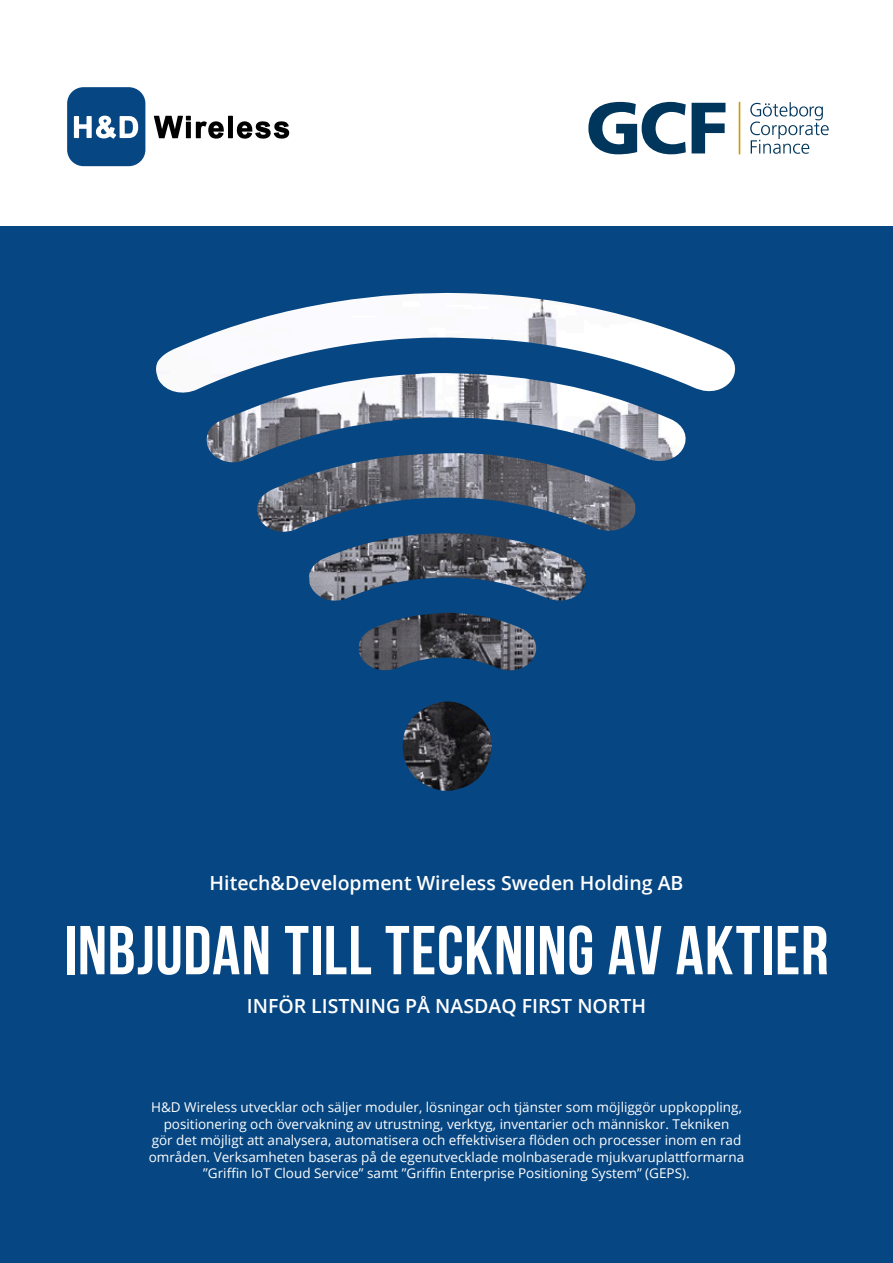
<style>
.page{position:relative;width:893px;height:1263px;background:#fff}
.page>*{position:absolute;margin:0;border:0;box-sizing:border-box;transform-origin:0 0}
.t1{font:69px "Bebas Neue";letter-spacing:.01em;color:#fff}
.t2{font:600 19.5px "Open Sans";color:#fff}
.t3{font:13.5px/16.5px "Open Sans";color:#fff;text-align:center}
</style>
<div class="page">
<div style="left:0;top:225px;width:893px;height:1038px;background:#064682"></div>
<svg style="left:78px;top:225px;width:737px;height:566px"></svg>
<div style="left:67px;top:87px;width:78px;height:79px;background:#064682;border-radius:17px"></div>
<svg style="left:154px;top:116px;width:136px;height:23px"></svg>
<svg style="left:74px;top:116px;width:64px;height:23px"></svg>
<svg style="left:588px;top:102px;width:98px;height:52px"></svg>
<svg style="left:692px;top:103px;width:33px;height:50px"></svg>
<svg style="left:750px;top:102px;width:79px;height:52px"></svg>
<hr style="left:739px;top:102px;width:1px;height:52px;background:#cd9b00">
<h2 class="t2" style="left:210px;top:869px;width:475px">Hitech&amp;Development Wireless Sweden Holding AB</h2>
<h1 class="t1" style="left:64px;top:912px;width:766px">INBJUDAN TILL TECKNING AV AKTIER</h1>
<h2 class="t2" style="left:247px;top:992px;width:401px">INFÖR LISTNING PÅ NASDAQ FIRST NORTH</h2>
<p class="t3" style="left:149px;top:1099px;width:597px">H&amp;D Wireless utvecklar och säljer moduler, lösningar och tjänster som möjliggör uppkoppling, positionering och övervakning av utrustning, verktyg, inventarier och människor. Tekniken<br>gör det möjligt att analysera, automatisera och effektivisera flöden och processer inom en rad områden. Verksamheten baseras på de egenutvecklade molnbaserade mjukvaruplattformarna ”Griffin IoT Cloud Service” samt ”Griffin Enterprise Positioning System” (GEPS).</p>
</div>
